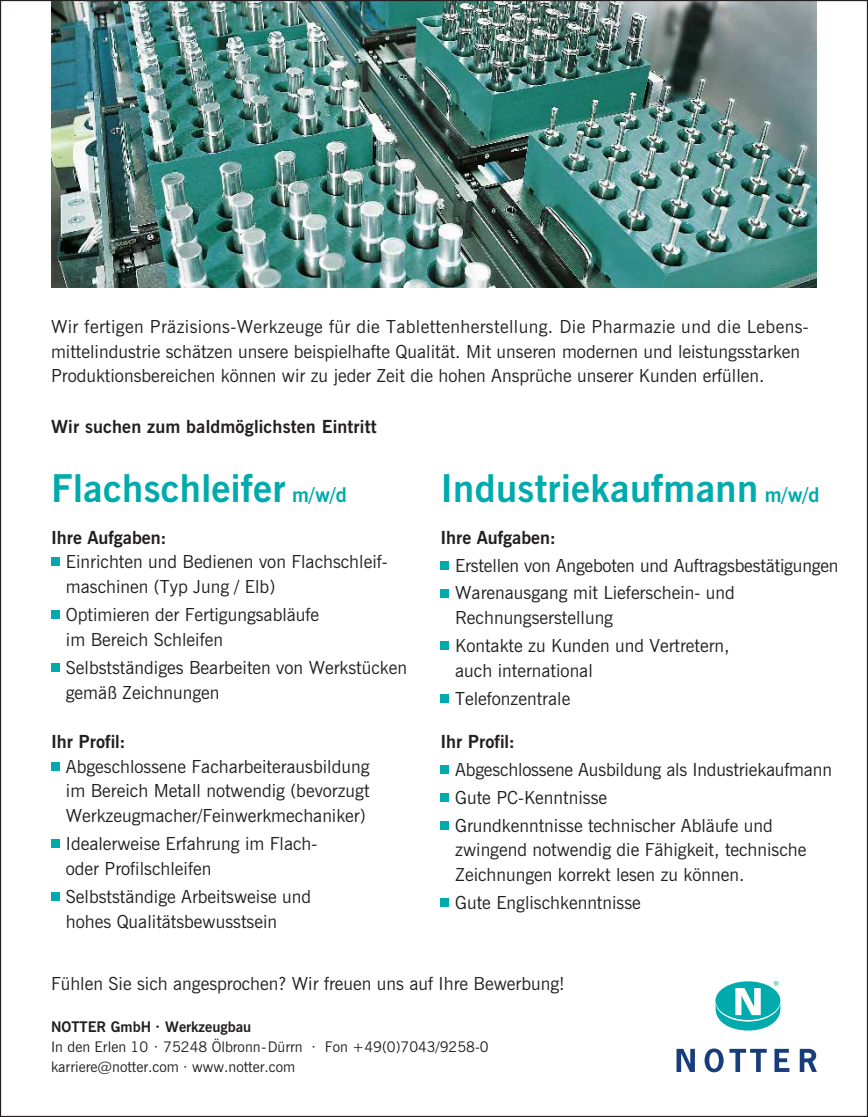
<style>
.page{position:relative;width:868px;height:1117px;background:#fff}
.page>*{position:absolute;margin:0;border:0;box-sizing:border-box;transform-origin:0 0}
.t1{font:700 38.25px "News Gothic BT";letter-spacing:.01em;color:#00aaad}
.t2{font:18px/24.8px "News Gothic BT";color:#231f20}
.t3{font:700 18px "News Gothic BT";color:#231f20}
.t4{font:14.62px/20.2px "News Gothic BT";color:#231f20}
.t5{font:700 14.62px "News Gothic BT";color:#231f20}
.s1{font-size:20.25px}
</style>
<div class="page">
<div style="left:51px;top:557px;width:8px;height:9px;background:#00aaad"></div>
<div style="left:51px;top:610px;width:8px;height:8px;background:#00aaad"></div>
<div style="left:51px;top:663px;width:8px;height:8px;background:#00aaad"></div>
<div style="left:51px;top:761px;width:8px;height:9px;background:#00aaad"></div>
<div style="left:51px;top:839px;width:8px;height:8px;background:#00aaad"></div>
<div style="left:51px;top:892px;width:8px;height:8px;background:#00aaad"></div>
<div style="left:440px;top:561px;width:8px;height:8px;background:#00aaad"></div>
<div style="left:440px;top:588px;width:8px;height:9px;background:#00aaad"></div>
<div style="left:440px;top:641px;width:8px;height:8px;background:#00aaad"></div>
<div style="left:440px;top:694px;width:8px;height:8px;background:#00aaad"></div>
<svg style="left:715px;top:981px;width:65px;height:49px"></svg>
<svg style="left:676px;top:1048px;width:18px;height:23px"></svg>
<svg style="left:704px;top:1048px;width:19px;height:23px"></svg>
<svg style="left:729px;top:1048px;width:37px;height:23px"></svg>
<svg style="left:774px;top:1048px;width:15px;height:23px"></svg>
<svg style="left:799px;top:1048px;width:17px;height:23px"></svg>
<img style="left:51px;top:2px;width:765px;height:285px">
<div style="left:440px;top:765px;width:8px;height:8px;background:#00aaad"></div>
<div style="left:440px;top:793px;width:8px;height:8px;background:#00aaad"></div>
<div style="left:440px;top:820px;width:8px;height:9px;background:#00aaad"></div>
<div style="left:440px;top:898px;width:8px;height:8px;background:#00aaad"></div>
<p class="t2" style="left:51px;top:314px;width:759px">Wir fertigen Präzisions-Werkzeuge für die Tablettenherstellung. Die Pharmazie und die Lebens&shy;mittelindustrie schätzen unsere beispielhafte Qualität. Mit unseren modernen und leistungsstarken<br>Produktionsbereichen können wir zu jeder Zeit die hohen Ansprüche unserer Kunden erfüllen.</p>
<p class="t3" style="left:51px;top:415px;width:327px">Wir suchen zum baldmöglichsten Eintritt</p>
<h1 class="t1" style="left:51px;top:464px;width:297px">Flachschleifer <span class="s1">m/w/d</span></h1>
<h1 class="t1" style="left:440px;top:464px;width:381px">Industriekaufmann <span class="s1">m/w/d</span></h1>
<p class="t3" style="left:51px;top:526px;width:117px">Ihre Aufgaben:</p>
<p class="t2" style="left:66px;top:549px;width:322px">Einrichten und Bedienen von Flachschleif&shy;maschinen (Typ Jung / Elb)</p>
<p class="t2" style="left:66px;top:602px;width:255px">Optimieren der Fertigungsabläufe im Bereich Schleifen</p>
<p class="t2" style="left:66px;top:654px;width:342px">Selbstständiges Bearbeiten von Werkstücken gemäß Zeichnungen</p>
<p class="t3" style="left:51px;top:730px;width:76px">Ihr Profil:</p>
<p class="t2" style="left:66px;top:753px;width:305px;text-align:justify">Abgeschlossene Facharbeiterausbildung im Bereich Metall notwendig (bevorzugt Werkzeugmacher/Feinwerkmechaniker)</p>
<p class="t2" style="left:66px;top:831px;width:253px">Idealerweise Erfahrung im Flach&shy;oder Profilschleifen</p>
<p class="t2" style="left:66px;top:883px;width:247px">Selbstständige Arbeitsweise und hohes Qualitätsbewusstsein</p>
<p class="t3" style="left:440px;top:526px;width:117px">Ihre Aufgaben:</p>
<p class="t2" style="left:455px;top:551px;width:385px;line-height:27.9px">Erstellen von Angeboten und Auftragsbestätigungen<br>Warenausgang mit Lieferschein- und</p>
<p class="t2" style="left:455px;top:603px;width:276px;line-height:27.9px">Rechnungserstellung<br>Kontakte zu Kunden und Vertretern,</p>
<p class="t2" style="left:455px;top:656px;width:139px;line-height:27.9px">auch international<br>Telefonzentrale</p>
<p class="t3" style="left:440px;top:730px;width:76px">Ihr Profil:</p>
<p class="t2" style="left:455px;top:755px;width:378px;line-height:27.9px">Abgeschlossene Ausbildung als Industriekaufmann<br>Gute PC-Kenntnisse<br>Grundkenntnisse technischer Abläufe und</p>
<p class="t2" style="left:455px;top:837px;width:353px">zwingend notwendig die Fähigkeit, technische<br>Zeichnungen korrekt lesen zu können.</p>
<p class="t2" style="left:455px;top:890px;width:187px">Gute Englischkenntnisse</p>
<p class="t2" style="left:51px;top:971px;width:515px">Fühlen Sie sich angesprochen? Wir freuen uns auf Ihre Bewerbung!</p>
<p class="t5" style="left:51px;top:1017px;width:202px">NOTTER GmbH · Werkzeugbau</p>
<p class="t4" style="left:51px;top:1036px;width:439px">In den Erlen 10 · 75248 Ölbronn-Dürrn · Fon +49(0)7043/9258-0 karriere@notter.com · www.notter.com</p>
</div>
